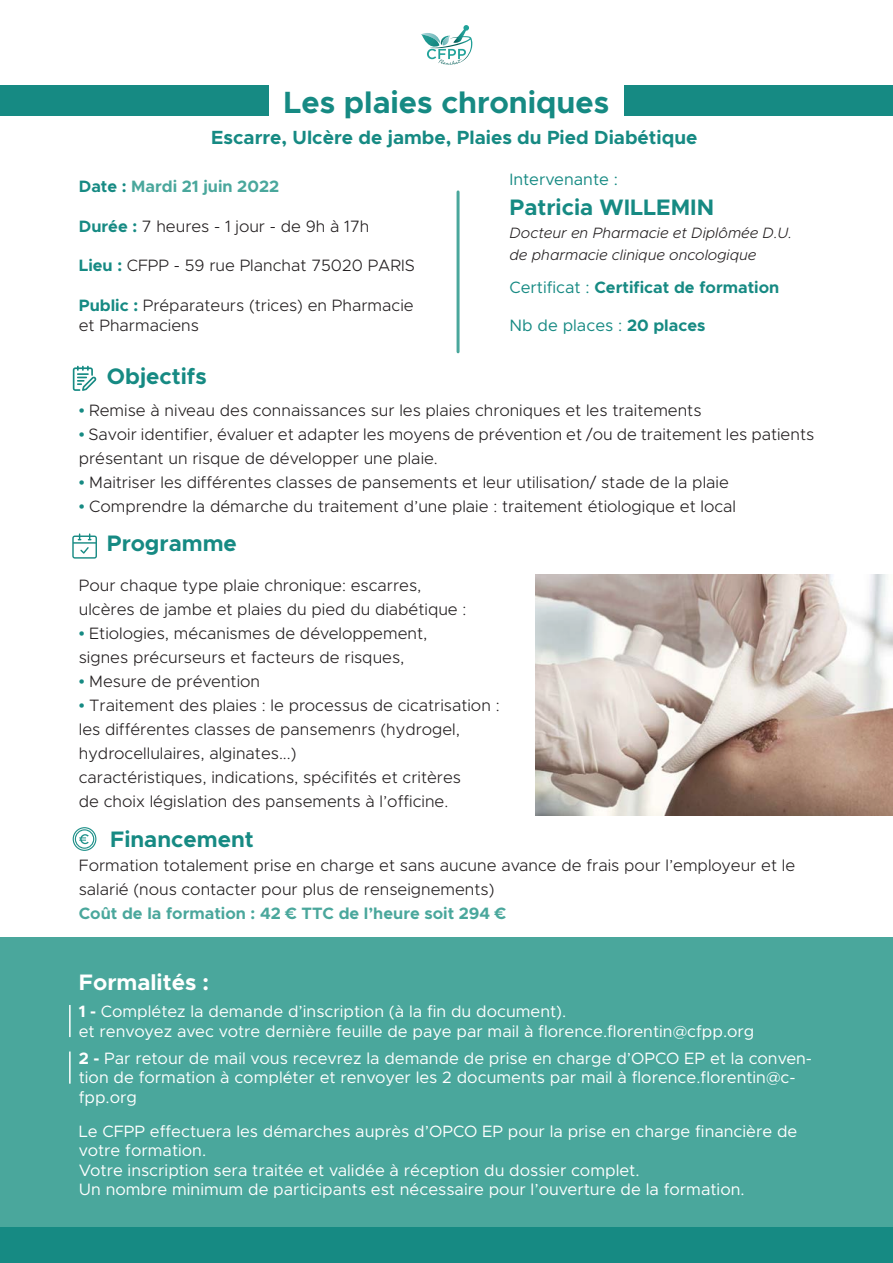
<style>
.page{position:relative;width:893px;height:1263px;background:#fff}
.page>*{position:absolute;margin:0;border:0;box-sizing:border-box;transform-origin:0 0}
.t1{font:700 30.9px "Metropolis";color:#168a83}
.t2{font:700 22.5px "Metropolis";color:#168a83}
.t3{font:700 22.5px "Metropolis";color:#fff}
.t4{font:700 19.2px "Metropolis";color:#168a83}
.t5{font:300 16.5px/24px "Metropolis";color:#231f20}
.t6{font:16.5px/19.8px "Metropolis";color:#fff}
.t7{font:700 16.5px "Metropolis";color:#4aa79c}
.t8{font:16.5px "Metropolis";color:#168a83}
.t9{font:700 16.5px "Metropolis";color:#168a83}
.t10{font:italic 300 15px/22.5px "Metropolis";color:#231f20}
.s1{color:#168a83}
.s2{font-weight:700;color:#168a83}
.s3{font-weight:400}
.s4{font-weight:700}
.s5{font-family:"Myriad Pro";font-weight:400;font-size:21px;color:#168a83}
</style>
<div class="page">
<div style="left:0;top:937px;width:893px;height:326px;background:#4aa79c"></div>
<div style="left:0;top:1228px;width:893px;height:35px;background:#168a83"></div>
<hr style="left:69px;top:1005px;width:2px;height:32px;background:#fff">
<hr style="left:69px;top:1051px;width:2px;height:33px;background:#fff">
<svg style="left:421px;top:25px;width:50px;height:39px"></svg>
<svg style="left:72px;top:533px;width:25px;height:26px"></svg>
<svg style="left:73px;top:366px;width:24px;height:25px"></svg>
<svg style="left:73px;top:827px;width:23px;height:24px"></svg>
<hr style="left:457px;top:192px;width:3px;height:160px;background:#4aa79c">
<div style="left:0;top:86px;width:268px;height:30px;background:#168a83"></div>
<div style="left:625px;top:86px;width:268px;height:30px;background:#168a83"></div>
<img style="left:535px;top:575px;width:358px;height:240px">
<h1 class="t1" style="left:284px;top:83px;width:327px">Les plaies chroniques</h1>
<p class="t4" style="left:211px;top:125px;width:488px">Escarre, Ulcère de jambe, Plaies du Pied Diabétique</p>
<p class="t7" style="left:79px;top:176px;width:202px"><span class="s1">Date :</span> Mardi 21 juin 2022</p>
<p class="t5" style="left:79px;top:214px;width:292px"><span class="s2">Durée :</span> 7 heures - 1 jour - de 9h à 17h</p>
<p class="t5" style="left:79px;top:254px;width:338px"><span class="s2">Lieu :</span> CFPP - 59 rue Planchat 75020 PARIS</p>
<p class="t5" style="left:79px;top:295px;width:336px;line-height:19.8px"><span class="s2">Public :</span> Préparateurs (trices) en Pharmacie et Pharmaciens</p>
<p class="t8" style="left:509px;top:169px;width:110px">Intervenante :</p>
<h2 class="t2" style="left:509px;top:193px;width:206px">Patricia WILLEMIN</h2>
<p class="t10" style="left:509px;top:221px;width:284px">Docteur en Pharmacie et Diplômée D.U. de pharmacie clinique oncologique</p>
<p class="t9" style="left:509px;top:276px;width:271px"><span class="s3">Certificat :</span> Certificat de formation</p>
<p class="t8" style="left:509px;top:315px;width:197px">Nb de places : <span class="s4">20 places</span></p>
<h2 class="t2" style="left:107px;top:362px;width:101px">Objectifs</h2>
<p class="t5" style="left:79px;top:398px;width:624px"><span class="s5">•</span> Remise à niveau des connaissances sur les plaies chroniques et les traitements</p>
<p class="t5" style="left:79px;top:422px;width:737px"><span class="s5">•</span> Savoir identifier, évaluer et adapter les moyens de prévention et /ou de traitement les patients présentant un risque de développer une plaie.</p>
<p class="t5" style="left:79px;top:470px;width:651px"><span class="s5">•</span> Maitriser les différentes classes de pansements et leur utilisation/ stade de la plaie</p>
<p class="t5" style="left:79px;top:494px;width:659px"><span class="s5">•</span> Comprendre la démarche du traitement d’une plaie : traitement étiologique et local</p>
<h2 class="t2" style="left:107px;top:529px;width:131px">Programme</h2>
<p class="t5" style="left:79px;top:573px;width:389px">Pour chaque type plaie chronique: escarres, ulcères de jambe et plaies du pied du diabétique :</p>
<p class="t5" style="left:79px;top:621px;width:350px"><span class="s5">•</span> Etiologies, mécanismes de développement, signes précurseurs et facteurs de risques,</p>
<p class="t5" style="left:79px;top:669px;width:183px"><span class="s5">•</span> Mesure de prévention</p>
<p class="t5" style="left:79px;top:693px;width:422px"><span class="s5">•</span> Traitement des plaies : le processus de cicatrisation : les différentes classes de pansemenrs (hydrogel, hydrocellulaires, alginates...)<br>caractéristiques, indications, spécifités et critères<br>de choix législation des pansements à l’officine.</p>
<h2 class="t2" style="left:110px;top:825px;width:145px">Financement</h2>
<p class="t5" style="left:79px;top:853px;width:718px">Formation totalement prise en charge et sans aucune avance de frais pour l’employeur et le salarié (nous contacter pour plus de renseignements)</p>
<p class="t7" style="left:79px;top:903px;width:429px">Coût de la formation : 42 € TTC de l’heure soit 294 €</p>
<h2 class="t3" style="left:79px;top:968px;width:132px">Formalités :</h2>
<p class="t6" style="left:79px;top:1001px;width:677px"><span class="s4">1 -</span> Complétez la demande d’inscription (à la fin du document).<br>et renvoyez avec votre dernière feuille de paye par mail à florence.florentin@cfpp.org</p>
<p class="t6" style="left:79px;top:1048px;width:735px"><span class="s4">2 -</span> Par retour de mail vous recevrez la demande de prise en charge d’OPCO EP et la conven&shy;tion de formation à compléter et renvoyer les 2 documents par mail à florence.florentin@c&shy;fpp.org</p>
<p class="t6" style="left:79px;top:1121px;width:720px">Le CFPP effectuera les démarches auprès d’OPCO EP pour la prise en charge financière de votre formation.<br>Votre inscription sera traitée et validée à réception du dossier complet.<br>Un nombre minimum de participants est nécessaire pour l’ouverture de la formation.</p>
</div>
